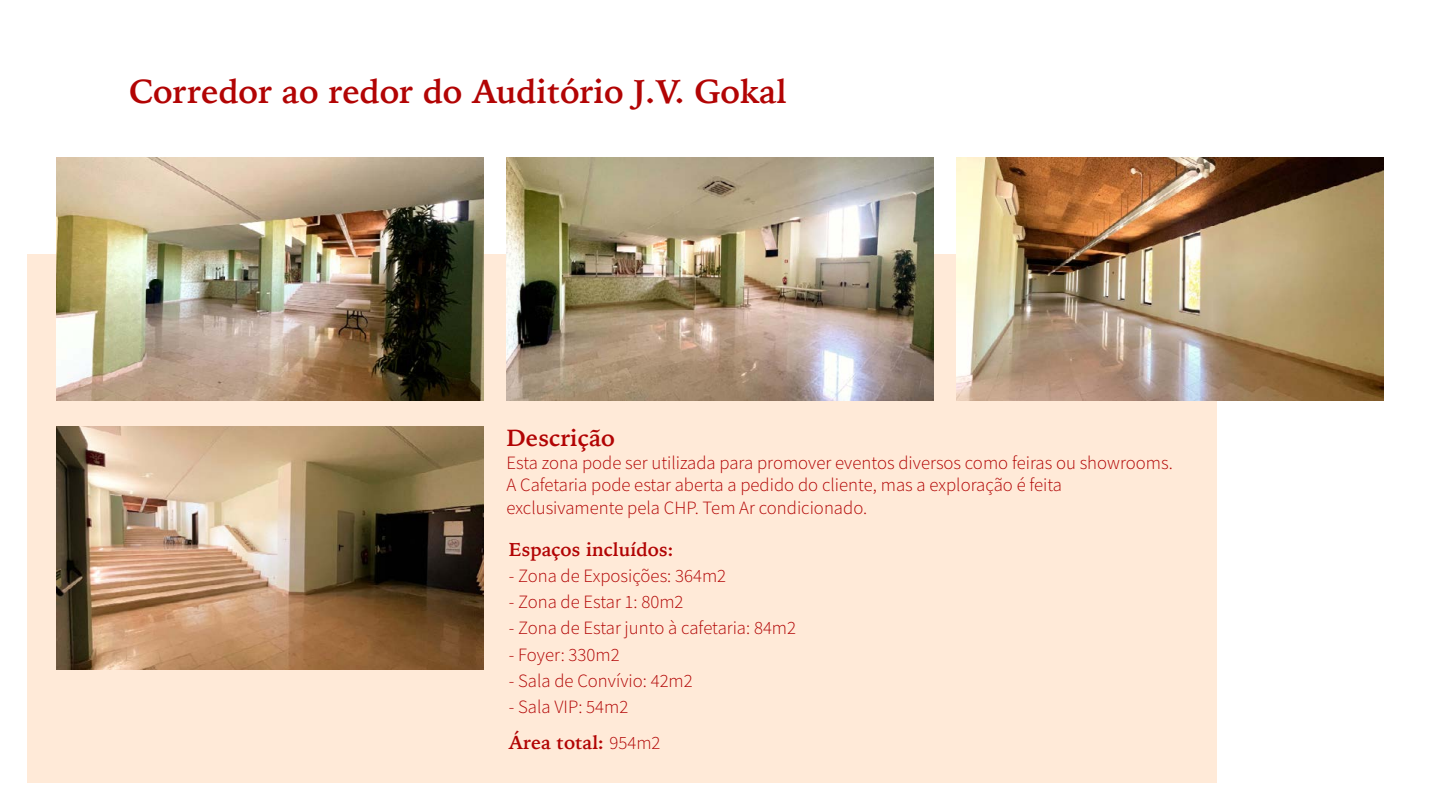
<style>
.page{position:relative;width:1440px;height:810px;background:#fff}
.page>*{position:absolute;margin:0;border:0;box-sizing:border-box;transform-origin:0 0}
.t1{font:700 33px "Iowan Old Style";color:#b20404}
.t2{font:700 23.25px "Iowan Old Style";color:#b20404}
.t3{font:18.75px/22.5px "Source Sans Variable";color:#b20404}
.t4{font:700 18.75px "Iowan Old Style";color:#b20404}
.s1{font-family:"Source Sans Variable";font-weight:400}
</style>
<div class="page">
<div style="left:27px;top:254px;width:1189px;height:529px;background:#ffead8"></div>
<img style="left:56px;top:157px;width:427px;height:244px">
<img style="left:507px;top:157px;width:426px;height:244px">
<img style="left:957px;top:157px;width:427px;height:244px">
<img style="left:56px;top:426px;width:427px;height:244px">
<h1 class="t1" style="left:129px;top:62px;width:659px">Corredor ao redor do Auditório J.V. Gokal</h1>
<p class="t2" style="left:507px;top:417px;width:110px">Descrição</p>
<p class="t3" style="left:507px;top:452px;width:668px">Esta zona pode ser utilizada para promover eventos diversos como feiras ou showrooms.<br>A Cafetaria pode estar aberta a pedido do cliente, mas a exploração é feita exclusivamente pela CHP. Tem Ar condicionado.</p>
<p class="t4" style="left:509px;top:532px;width:166px">Espaços incluídos:</p>
<p class="t3" style="left:509px;top:565px;width:219px">- Zona de Exposições: 364m2</p>
<p class="t3" style="left:509px;top:591px;width:176px">- Zona de Estar 1: 80m2</p>
<p class="t3" style="left:509px;top:617px;width:289px">- Zona de Estar junto à cafetaria: 84m2</p>
<p class="t3" style="left:509px;top:643px;width:112px">- Foyer: 330m2</p>
<p class="t3" style="left:509px;top:670px;width:186px">- Sala de Convívio: 42m2</p>
<p class="t3" style="left:509px;top:696px;width:121px">- Sala VIP: 54m2</p>
<p class="t4" style="left:509px;top:726px;width:153px">Área total: <span class="s1">954m2</span></p>
</div>
